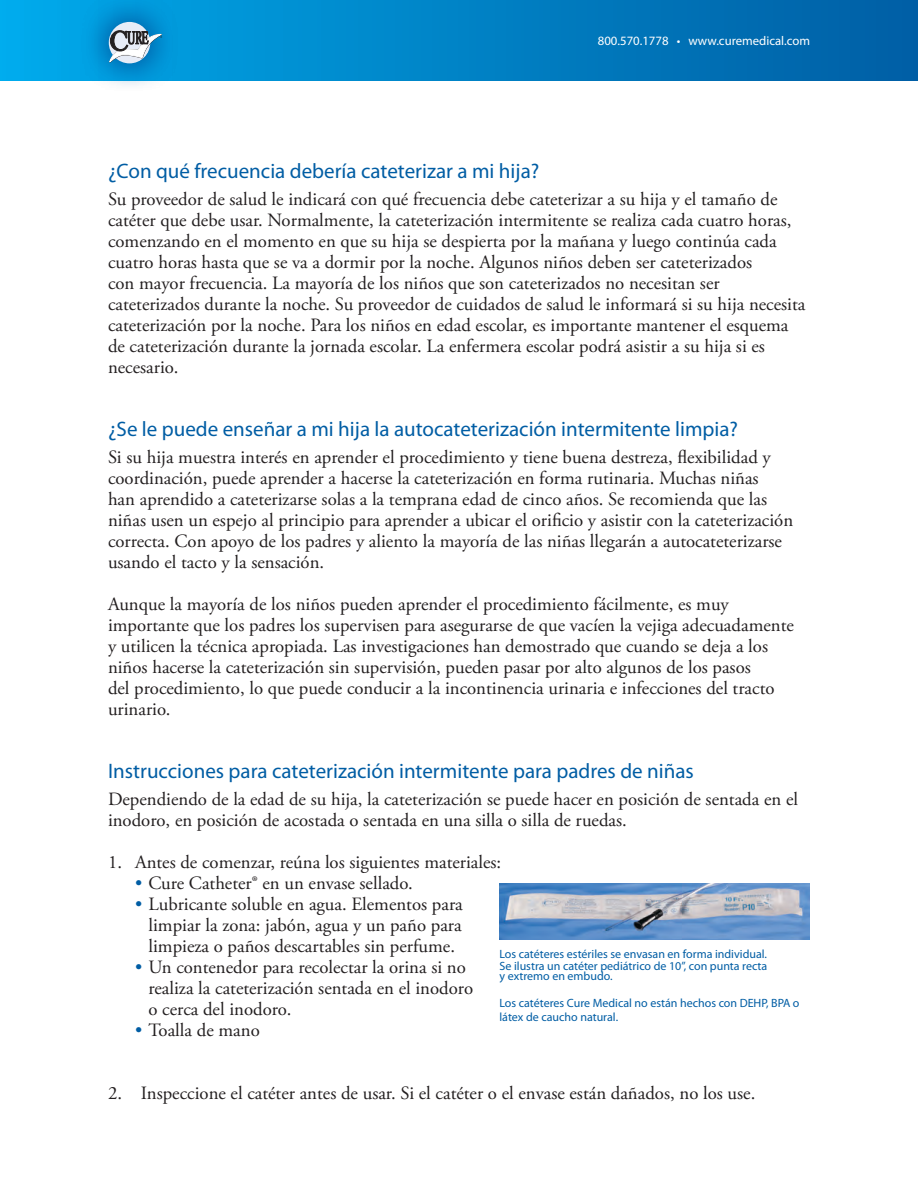
<style>
.page{position:relative;width:918px;height:1188px;background:#fff}
.page>*{position:absolute;margin:0;border:0;box-sizing:border-box;transform-origin:0 0}
.t1{font:21px "Myriad Pro";color:#005da4}
.t2{font:18.75px/21px "Adobe Garamond Pro";color:#231f20}
.t3{font:12.75px "Myriad Pro";color:#fff}
.t4{font:12px/13.5px "Myriad Pro";color:#005da4}
.s1{color:#005da4}
</style>
<div class="page">
<svg style="left:0;top:0;width:918px;height:81px;background:#0080c4"></svg>
<svg style="left:81px;top:0;width:98px;height:85px;background:#0f9bda"></svg>
<div style="left:109px;top:22px;width:41px;height:41px;background:#e7ecf7;border-radius:50%"></div>
<svg style="left:109px;top:25px;width:53px;height:38px"></svg>
<img style="left:500px;top:883px;width:310px;height:57px">
<p class="t3" style="left:598px;top:34px;width:214px">800.570.1778 • www.curemedical.com</p>
<p class="t1" style="left:108px;top:159px;width:433px">¿Con qué frecuencia debería cateterizar a mi hija?</p>
<p class="t2" style="left:108px;top:189px;width:699px">Su proveedor de salud le indicará con qué frecuencia debe cateterizar a su hija y el tamaño de catéter que debe usar. Normalmente, la cateterización intermitente se realiza cada cuatro horas, comenzando en el momento en que su hija se despierta por la mañana y luego continúa cada cuatro horas hasta que se va a dormir por la noche. Algunos niños deben ser cateterizados<br>con mayor frecuencia. La mayoría de los niños que son cateterizados no necesitan ser cateterizados durante la noche. Su proveedor de cuidados de salud le informará si su hija necesita cateterización por la noche. Para los niños en edad escolar, es importante mantener el esquema de cateterización durante la jornada escolar. La enfermera escolar podrá asistir a su hija si es necesario.</p>
<p class="t1" style="left:108px;top:417px;width:632px">¿Se le puede enseñar a mi hija la autocateterización intermitente limpia?</p>
<p class="t2" style="left:108px;top:447px;width:687px">Si su hija muestra interés en aprender el procedimiento y tiene buena destreza, flexibilidad y coordinación, puede aprender a hacerse la cateterización en forma rutinaria. Muchas niñas<br>han aprendido a cateterizarse solas a la temprana edad de cinco años. Se recomienda que las niñas usen un espejo al principio para aprender a ubicar el orificio y asistir con la cateterización correcta. Con apoyo de los padres y aliento la mayoría de las niñas llegarán a autocateterizarse usando el tacto y la sensación.</p>
<p class="t2" style="left:108px;top:594px;width:687px">Aunque la mayoría de los niños pueden aprender el procedimiento fácilmente, es muy importante que los padres los supervisen para asegurarse de que vacíen la vejiga adecuadamente y utilicen la técnica apropiada. Las investigaciones han demostrado que cuando se deja a los niños hacerse la cateterización sin supervisión, pueden pasar por alto algunos de los pasos<br>del procedimiento, lo que puede conducir a la incontinencia urinaria e infecciones del tracto urinario.</p>
<p class="t1" style="left:108px;top:759px;width:587px">Instrucciones para cateterización intermitente para padres de niñas</p>
<p class="t2" style="left:108px;top:789px;width:692px">Dependiendo de la edad de su hija, la cateterización se puede hacer en posición de sentada en el inodoro, en posición de acostada o sentada en una silla o silla de ruedas.</p>
<p class="t2" style="left:108px;top:852px;width:395px">1. Antes de comenzar, reúna los siguientes materiales:</p>
<p class="t2" style="left:135px;top:873px;width:279px"><span class="s1">•</span> Cure Catheter® en un envase sellado.</p>
<p class="t2" style="left:148px;top:894px;width:316px;text-align:justify;text-indent:-14px"><span class="s1">•</span> Lubricante soluble en agua. Elementos para limpiar la zona: jabón, agua y un paño para limpieza o paños descartables sin perfume.</p>
<p class="t2" style="left:148px;top:957px;width:326px;text-indent:-14px"><span class="s1">•</span> Un contenedor para recolectar la orina si no realiza la cateterización sentada en el inodoro o cerca del inodoro.</p>
<p class="t2" style="left:135px;top:1020px;width:126px"><span class="s1">•</span> Toalla de mano</p>
<p class="t4" style="left:500px;top:947px;width:269px">Los catéteres estériles se envasan en forma individual.</p>
<p class="t4" style="left:500px;top:959px;width:269px">Se ilustra un catéter pediátrico de 10”, con punta recta</p>
<p class="t4" style="left:500px;top:969px;width:115px">y extremo en embudo.</p>
<p class="t4" style="left:500px;top:996px;width:302px">Los catéteres Cure Medical no están hechos con DEHP, BPA o látex de caucho natural.</p>
<p class="t2" style="left:108px;top:1083px;width:649px">2. Inspeccione el catéter antes de usar. Si el catéter o el envase están dañados, no los use.</p>
</div>
